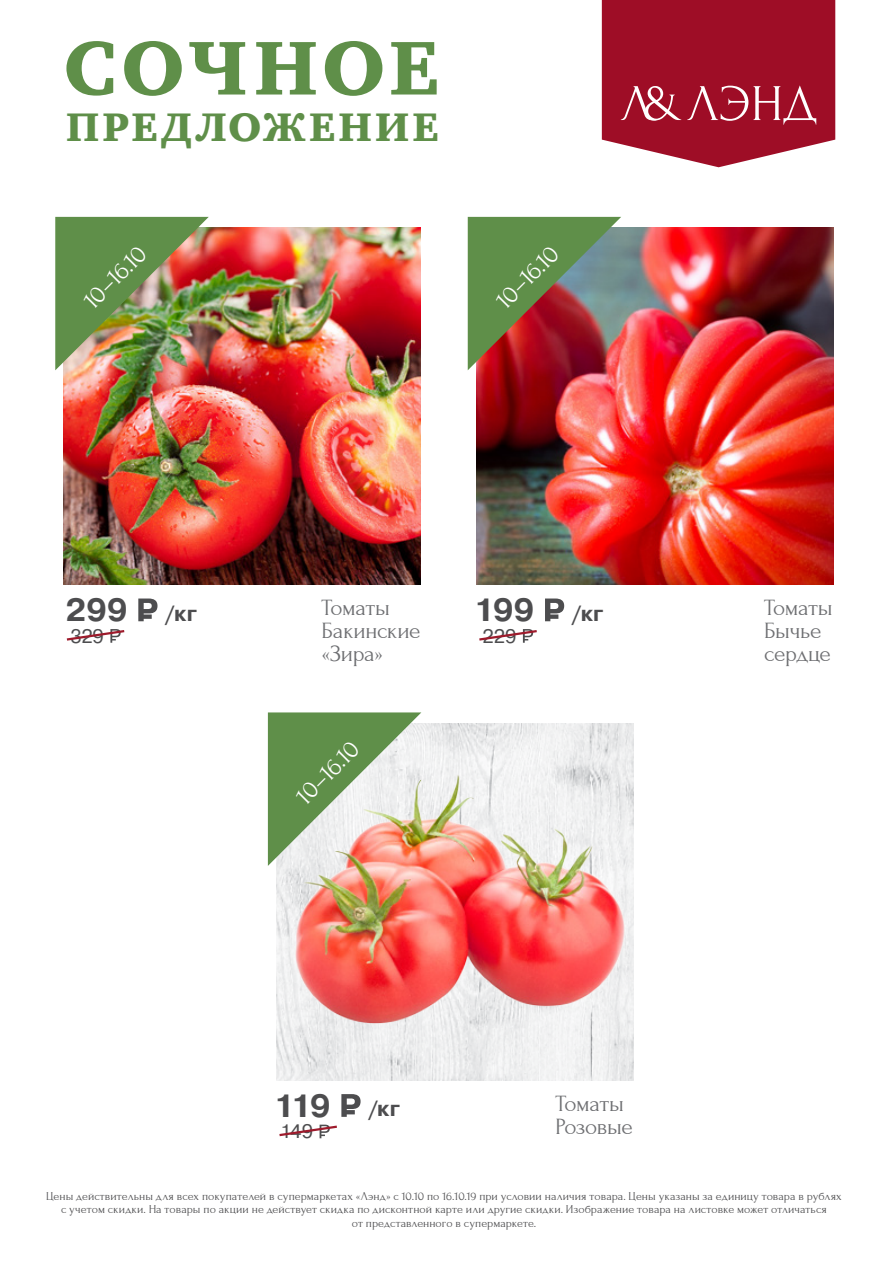
<style>
.page{position:relative;width:893px;height:1263px;background:#fff}
.page>*{position:absolute;margin:0;border:0;box-sizing:border-box;transform-origin:0 0}
.t1{font:78.15px "Charter Black C";letter-spacing:.05em;color:#5f8f49}
.t2{font:40.95px "Charter Black C";letter-spacing:.075em;color:#5f8f49}
.t3{font:700 32.1px "Pragmatica";letter-spacing:-.035em;color:#4d4d4f}
.t4{font:25.5px "Forum";color:#fff}
.t5{font:23.25px/23px "Forum";letter-spacing:-.02em;color:#6d6e71}
.t6{font:19.5px "Pragmatica";letter-spacing:-.005em;color:#4d4d4f}
.t7{font:12px/13.5px "Forum";letter-spacing:.005em;color:#4d4d4f;text-align:center}
.s1{font-size:22.05px}
</style>
<div class="page">
<svg style="left:602px;top:0;width:233px;height:167px;background:#a9293f"></svg>
<img style="left:276px;top:723px;width:358px;height:357px">
<img style="left:64px;top:227px;width:357px;height:358px">
<img style="left:476px;top:227px;width:357px;height:358px">
<img style="left:267px;top:771px;width:367px;height:286px">
<svg style="left:138px;top:598px;width:19px;height:23px"></svg>
<svg style="left:66px;top:629px;width:59px;height:14px"></svg>
<img style="left:55px;top:217px;width:154px;height:153px">
<svg style="left:545px;top:598px;width:19px;height:23px"></svg>
<svg style="left:479px;top:629px;width:58px;height:14px"></svg>
<svg style="left:468px;top:217px;width:153px;height:153px;background:#7a694b"></svg>
<svg style="left:341px;top:1094px;width:20px;height:23px"></svg>
<svg style="left:279px;top:1124px;width:58px;height:14px"></svg>
<svg style="left:268px;top:712px;width:153px;height:154px"></svg>
<h1 class="t1" style="left:63px;top:24px;width:377px">СОЧНОЕ</h1>
<h2 class="t2" style="left:66px;top:104px;width:374px">ПРЕДЛОЖЕНИЕ</h2>
<h3 class="t4" style="left:78px;top:294px;width:79px;rotate:-45deg">10–16.10</h3>
<h3 class="t4" style="left:490px;top:294px;width:79px;rotate:-45deg">10–16.10</h3>
<h3 class="t3" style="left:65px;top:589px;width:133px">299 <span class="s1">/кг</span></h3>
<h3 class="t6" style="left:70px;top:624px;width:35px">329</h3>
<h3 class="t5" style="left:322px;top:596px;width:100px">Томаты<br>Бакинские «Зира»</h3>
<h3 class="t4" style="left:290px;top:790px;width:79px;rotate:-45deg">10–16.10</h3>
<h3 class="t3" style="left:474px;top:589px;width:131px">199 <span class="s1">/кг</span></h3>
<h3 class="t6" style="left:483px;top:624px;width:35px">229</h3>
<h3 class="t3" style="left:274px;top:1085px;width:127px">119 <span class="s1">/кг</span></h3>
<h3 class="t6" style="left:280px;top:1119px;width:34px">149</h3>
<h3 class="t5" style="left:555px;top:1092px;width:79px">Томаты<br>Розовые</h3>
<h3 class="t5" style="left:764px;top:596px;width:70px">Томаты<br>Бычье сердце</h3>
<p class="t7" style="left:46px;top:1189px;width:797px">Цены действительны для всех покупателей в супермаркетах «Лэнд» с 10.10 по 16.10.19 при условии наличия товара. Цены указаны за единицу товара в рублях с учетом скидки. На товары по акции не действует скидка по дисконтной карте или другие скидки. Изображение товара на листовке может отличаться<br>от представленного в супермаркете.</p>
</div>
